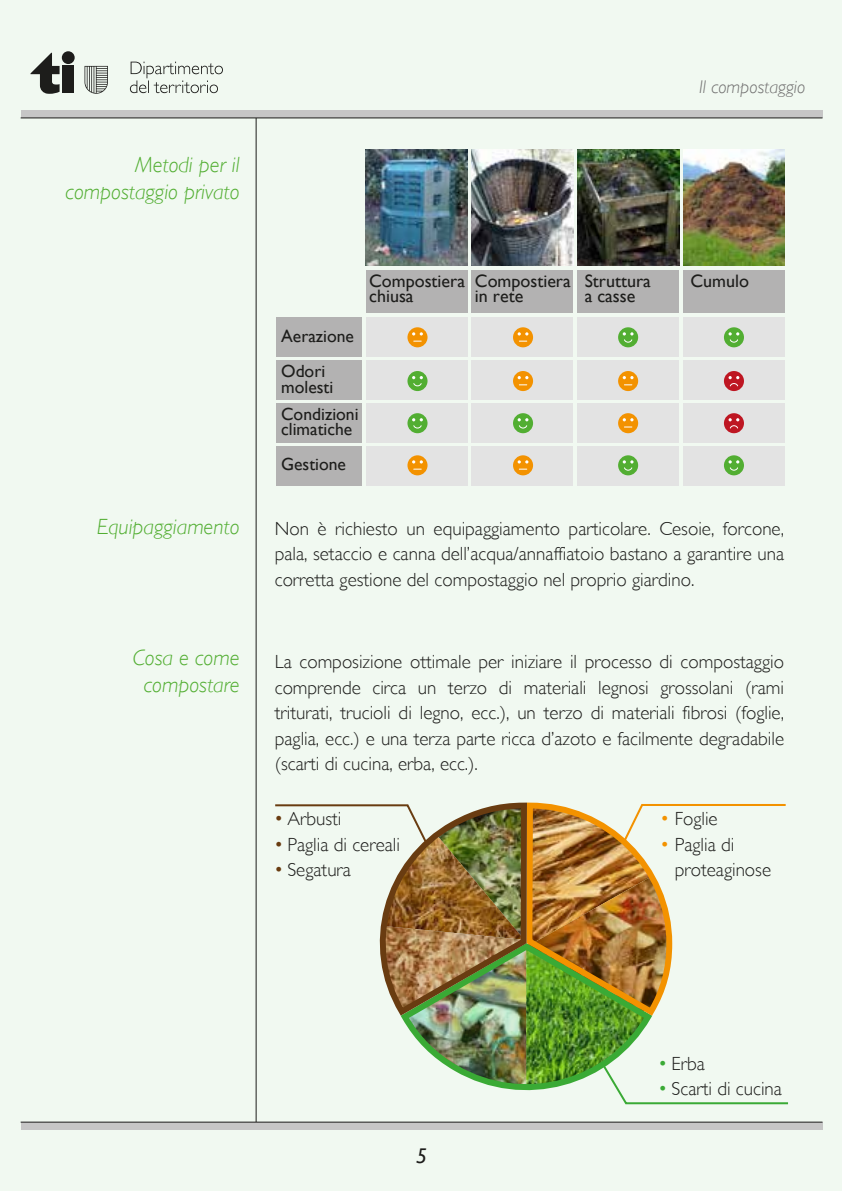
<style>
.page{position:relative;width:842px;height:1191px;background:#f1f9f1}
.page>*{position:absolute;margin:0;border:0;box-sizing:border-box;transform-origin:0 0}
.t1{font:italic 300 22px/26.4px "Gill Sans";color:#52ae32;text-align:right}
.t2{font:italic 21.2px "Gill Sans";color:#1d1d1b}
.t3{font:300 19px/25.4px "Gill Sans";color:#1d1d1b;text-align:justify}
.t4{font:italic 300 18.4px "Gill Sans";color:#706f6f}
.t5{font:18px/15.6px "Gill Sans";color:#1d1d1b}
.t6{font:17.6px/15.6px "Gill Sans";color:#1d1d1b}
.s1{font-family:"Arial";font-weight:400;color:#693c11}
.s2{font-family:"Arial";font-weight:400;color:#f39200}
.s3{font-family:"Arial";font-weight:400;color:#3aaa35}
</style>
<div class="page">
<hr style="left:256px;top:118px;width:1px;height:1004px;background:#1d1d1b">
<div style="left:21px;top:110px;width:801px;height:8px;background:#c6c6c6"></div>
<div style="left:21px;top:1122px;width:801px;height:7px;background:#c6c6c6"></div>
<hr style="left:21px;top:118px;width:801px;height:1px;background:#1d1d1b">
<hr style="left:21px;top:1121px;width:801px;height:1px;background:#1d1d1b">
<div style="left:276px;top:317px;width:86px;height:39px;background:#b3b2b2"></div>
<div style="left:366px;top:270px;width:101px;height:42px;background:#b3b2b2"></div>
<div style="left:366px;top:317px;width:101px;height:39px;background:#e3e3e3"></div>
<div style="left:471px;top:270px;width:102px;height:42px;background:#b3b2b2"></div>
<div style="left:471px;top:317px;width:102px;height:39px;background:#e3e3e3"></div>
<div style="left:577px;top:270px;width:102px;height:42px;background:#b3b2b2"></div>
<div style="left:577px;top:317px;width:102px;height:39px;background:#e3e3e3"></div>
<div style="left:683px;top:270px;width:102px;height:42px;background:#b3b2b2"></div>
<img style="left:366px;top:149px;width:101px;height:116px">
<img style="left:471px;top:149px;width:102px;height:116px">
<img style="left:577px;top:149px;width:102px;height:116px">
<img style="left:683px;top:149px;width:102px;height:116px">
<div style="left:683px;top:317px;width:102px;height:39px;background:#e3e3e3"></div>
<div style="left:276px;top:360px;width:86px;height:39px;background:#b3b2b2"></div>
<div style="left:366px;top:360px;width:101px;height:39px;background:#e3e3e3"></div>
<div style="left:471px;top:360px;width:102px;height:39px;background:#e3e3e3"></div>
<div style="left:577px;top:360px;width:102px;height:39px;background:#e3e3e3"></div>
<div style="left:683px;top:360px;width:102px;height:39px;background:#e3e3e3"></div>
<div style="left:276px;top:403px;width:86px;height:39px;background:#b3b2b2"></div>
<div style="left:366px;top:403px;width:101px;height:39px;background:#e3e3e3"></div>
<div style="left:471px;top:403px;width:102px;height:39px;background:#e3e3e3"></div>
<div style="left:577px;top:403px;width:102px;height:39px;background:#e3e3e3"></div>
<div style="left:683px;top:403px;width:102px;height:39px;background:#e3e3e3"></div>
<div style="left:276px;top:446px;width:86px;height:39px;background:#b3b2b2"></div>
<div style="left:366px;top:446px;width:101px;height:39px;background:#e3e3e3"></div>
<div style="left:471px;top:446px;width:102px;height:39px;background:#e3e3e3"></div>
<div style="left:577px;top:446px;width:102px;height:39px;background:#e3e3e3"></div>
<div style="left:683px;top:446px;width:102px;height:39px;background:#e3e3e3"></div>
<div style="left:407px;top:371px;width:20px;height:20px;background:#52ae32;border-radius:50%"></div>
<svg style="left:412px;top:376px;width:11px;height:11px"></svg>
<div style="left:407px;top:413px;width:20px;height:20px;background:#52ae32;border-radius:50%"></div>
<svg style="left:412px;top:418px;width:11px;height:11px"></svg>
<div style="left:513px;top:413px;width:20px;height:20px;background:#52ae32;border-radius:50%"></div>
<svg style="left:518px;top:418px;width:10px;height:11px"></svg>
<div style="left:618px;top:327px;width:20px;height:20px;background:#52ae32;border-radius:50%"></div>
<svg style="left:623px;top:332px;width:10px;height:11px"></svg>
<div style="left:724px;top:327px;width:20px;height:20px;background:#52ae32;border-radius:50%"></div>
<svg style="left:728px;top:332px;width:11px;height:11px"></svg>
<div style="left:618px;top:455px;width:20px;height:20px;background:#52ae32;border-radius:50%"></div>
<svg style="left:623px;top:460px;width:10px;height:11px"></svg>
<div style="left:724px;top:455px;width:20px;height:20px;background:#52ae32;border-radius:50%"></div>
<svg style="left:728px;top:460px;width:11px;height:11px"></svg>
<div style="left:724px;top:371px;width:20px;height:20px;background:#be1622;border-radius:50%"></div>
<svg style="left:728px;top:376px;width:11px;height:11px"></svg>
<div style="left:724px;top:413px;width:20px;height:20px;background:#be1622;border-radius:50%"></div>
<svg style="left:728px;top:418px;width:11px;height:11px"></svg>
<svg style="left:513px;top:327px;width:20px;height:20px"></svg>
<svg style="left:518px;top:332px;width:10px;height:3px"></svg>
<svg style="left:407px;top:327px;width:20px;height:20px"></svg>
<svg style="left:412px;top:332px;width:11px;height:3px"></svg>
<div style="left:513px;top:371px;width:20px;height:20px;background:#f39200;border-radius:50%"></div>
<svg style="left:518px;top:376px;width:10px;height:9px"></svg>
<div style="left:618px;top:371px;width:20px;height:20px;background:#f39200;border-radius:50%"></div>
<svg style="left:623px;top:376px;width:10px;height:9px"></svg>
<div style="left:618px;top:413px;width:20px;height:20px;background:#f39200;border-radius:50%"></div>
<svg style="left:623px;top:418px;width:10px;height:9px"></svg>
<svg style="left:513px;top:455px;width:20px;height:20px"></svg>
<svg style="left:518px;top:460px;width:10px;height:3px"></svg>
<svg style="left:407px;top:455px;width:20px;height:20px"></svg>
<svg style="left:412px;top:460px;width:11px;height:3px"></svg>
<img style="left:275px;top:802px;width:513px;height:303px">
<div style="left:63px;top:66px;width:11px;height:27px;background:#1d1d1b"></div>
<div style="left:62px;top:51px;width:13px;height:13px;background:#1d1d1b;border-radius:50%"></div>
<svg style="left:30px;top:53px;width:30px;height:41px"></svg>
<svg style="left:85px;top:66px;width:23px;height:28px"></svg>
<svg style="left:130px;top:62px;width:93px;height:31px"></svg>
<p class="t1" style="left:66px;top:152px;width:176px">Metodi per il compostaggio privato</p>
<p class="t4" style="left:699px;top:77px;width:108px">Il compostaggio</p>
<p class="t6" style="left:281px;top:328px;width:74px">Aerazione</p>
<p class="t6" style="left:281px;top:363px;width:54px">Odori molesti</p>
<p class="t6" style="left:281px;top:406px;width:79px">Condizioni climatiche</p>
<p class="t6" style="left:281px;top:456px;width:66px">Gestione</p>
<p class="t5" style="left:369px;top:273px;width:97px">Compostiera chiusa</p>
<p class="t5" style="left:475px;top:273px;width:97px">Compostiera in rete</p>
<p class="t5" style="left:585px;top:273px;width:68px">Struttura a casse</p>
<p class="t5" style="left:690px;top:273px;width:60px">Cumulo</p>
<p class="t1" style="left:97px;top:514px;width:144px">Equipaggiamento</p>
<p class="t3" style="left:275px;top:516px;width:511px">Non è richiesto un equipaggiamento particolare. Cesoie, forcone, pala, setaccio e canna dell’acqua/annaffiatoio bastano a garantire una corretta gestione del compostaggio nel proprio giardino.</p>
<p class="t1" style="left:133px;top:645px;width:108px;text-align:center">Cosa e come compostare</p>
<p class="t3" style="left:275px;top:649px;width:511px">La composizione ottimale per iniziare il processo di compostaggio comprende circa un terzo di materiali legnosi grossolani (rami triturati, trucioli di legno, ecc.), un terzo di materiali fibrosi (foglie, paglia, ecc.) e una terza parte ricca d’azoto e facilmente degradabile (scarti di cucina, erba, ecc.).</p>
<p class="t3" style="left:275px;top:806px;width:67px"><span class="s1">•</span> Arbusti</p>
<p class="t3" style="left:275px;top:831px;width:126px"><span class="s1">•</span> Paglia di cereali</p>
<p class="t3" style="left:275px;top:857px;width:77px"><span class="s1">•</span> Segatura</p>
<p class="t3" style="left:661px;top:806px;width:58px"><span class="s2">•</span> Foglie</p>
<p class="t3" style="left:675px;top:831px;width:98px;text-indent:-13px"><span class="s2">•</span> Paglia di proteaginose</p>
<p class="t2" style="left:416px;top:1143px;width:13px">5</p>
<p class="t3" style="left:659px;top:1051px;width:47px"><span class="s3">•</span> Erba</p>
<p class="t3" style="left:659px;top:1076px;width:124px"><span class="s3">•</span> Scarti di cucina</p>
</div>
